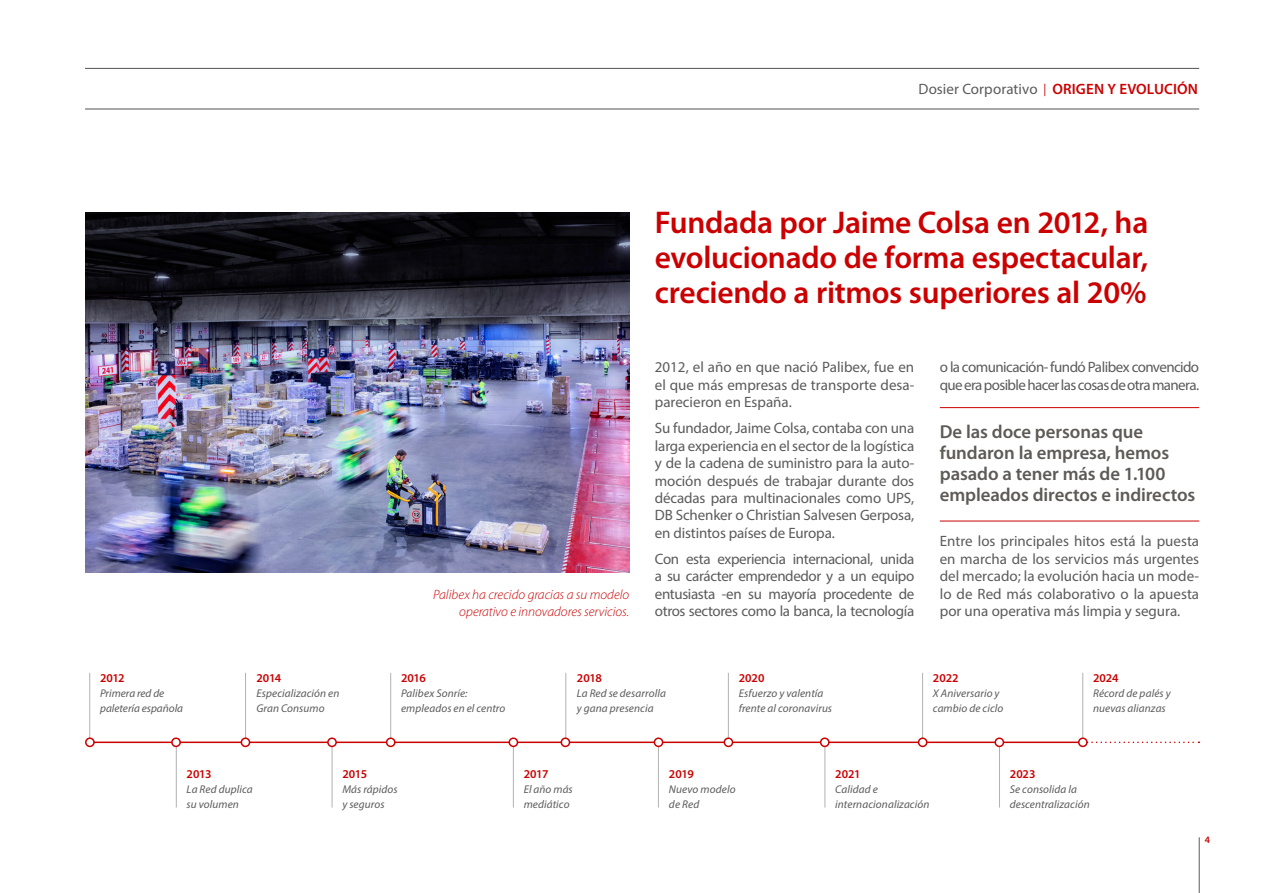
<style>
.page{position:relative;width:1263px;height:893px;background:#fff}
.page>*{position:absolute;margin:0;border:0;box-sizing:border-box;transform-origin:0 0}
.t1{font:600 31.5px/34.8px "Myriad Pro";letter-spacing:-.01em;color:#cb0000;text-align:justify}
.t2{font:600 18.75px/21px "Myriad Pro";letter-spacing:-.005em;color:#5d5a57}
.t3{font:15px/17.4px "Myriad Pro";letter-spacing:-.01em;color:#5b5b5b;text-align:justify}
.t4{font:15px/17.4px "Myriad Pro";letter-spacing:-.04em;color:#5b5b5b}
.t5{font:italic 300 13.5px/17.4px "Myriad Pro";color:#cb0000;text-align:right}
.t6{font:600 12px "Myriad Pro";letter-spacing:-.01em;color:#cb0000}
.t7{font:italic 11.25px/15px "Myriad Pro";letter-spacing:.01em;color:#5b5b5b}
.t8{font:600 9.75px "Myriad Pro";color:#cb0000}
.s1{font-size:12.3px;color:#cb0000}
.s2{font-weight:600;color:#cb0000}
</style>
<div class="page">
<hr style="left:85px;top:108px;width:1114px;height:2px;background:#5b5b5b">
<hr style="left:85px;top:68px;width:1114px;height:1px;background:#5b5b5b">
<hr style="left:1199px;top:837px;width:1px;height:56px;background:#5b5b5b">
<hr style="left:940px;top:407px;width:259px;height:1px;background:#cb0000">
<hr style="left:940px;top:521px;width:259px;height:1px;background:#cb0000">
<img style="left:85px;top:213px;width:544px;height:360px">
<svg style="left:1088px;top:742px;width:111px;height:1px"></svg>
<hr style="left:93px;top:742px;width:993px;height:1px;background:#cb0000">
<hr style="left:89px;top:673px;width:1px;height:69px;background:#b2b2b2">
<div style="left:86px;top:738px;width:8px;height:8px;background:#fff;border-radius:50%"></div>
<div style="left:85px;top:737px;width:10px;height:10px;border:2px solid #cb0000;border-radius:50%"></div>
<hr style="left:176px;top:741px;width:1px;height:66px;background:#b2b2b2">
<div style="left:172px;top:738px;width:8px;height:8px;background:#fff;border-radius:50%"></div>
<div style="left:171px;top:737px;width:10px;height:10px;border:2px solid #cb0000;border-radius:50%"></div>
<hr style="left:245px;top:673px;width:1px;height:69px;background:#b2b2b2">
<div style="left:241px;top:738px;width:9px;height:8px;background:#fff;border-radius:50%"></div>
<div style="left:241px;top:737px;width:9px;height:10px;border:2px solid #cb0000;border-radius:50%"></div>
<hr style="left:332px;top:741px;width:1px;height:66px;background:#b2b2b2">
<div style="left:328px;top:738px;width:8px;height:8px;background:#fff;border-radius:50%"></div>
<div style="left:327px;top:737px;width:10px;height:10px;border:2px solid #cb0000;border-radius:50%"></div>
<hr style="left:390px;top:673px;width:1px;height:69px;background:#b2b2b2">
<div style="left:387px;top:738px;width:8px;height:8px;background:#fff;border-radius:50%"></div>
<div style="left:386px;top:737px;width:9px;height:10px;border:2px solid #cb0000;border-radius:50%"></div>
<hr style="left:513px;top:741px;width:1px;height:66px;background:#b2b2b2">
<div style="left:509px;top:738px;width:8px;height:8px;background:#fff;border-radius:50%"></div>
<div style="left:508px;top:737px;width:10px;height:10px;border:2px solid #cb0000;border-radius:50%"></div>
<hr style="left:565px;top:673px;width:1px;height:69px;background:#b2b2b2">
<div style="left:561px;top:738px;width:8px;height:8px;background:#fff;border-radius:50%"></div>
<div style="left:561px;top:737px;width:9px;height:10px;border:2px solid #cb0000;border-radius:50%"></div>
<hr style="left:658px;top:741px;width:1px;height:66px;background:#b2b2b2">
<div style="left:654px;top:738px;width:9px;height:8px;background:#fff;border-radius:50%"></div>
<div style="left:654px;top:737px;width:9px;height:10px;border:2px solid #cb0000;border-radius:50%"></div>
<hr style="left:728px;top:673px;width:1px;height:69px;background:#b2b2b2">
<div style="left:724px;top:738px;width:8px;height:8px;background:#fff;border-radius:50%"></div>
<div style="left:723px;top:737px;width:10px;height:10px;border:2px solid #cb0000;border-radius:50%"></div>
<hr style="left:825px;top:741px;width:1px;height:66px;background:#b2b2b2">
<div style="left:821px;top:738px;width:8px;height:8px;background:#fff;border-radius:50%"></div>
<div style="left:820px;top:737px;width:10px;height:10px;border:2px solid #cb0000;border-radius:50%"></div>
<hr style="left:999px;top:741px;width:1px;height:66px;background:#b2b2b2">
<div style="left:995px;top:738px;width:8px;height:8px;background:#fff;border-radius:50%"></div>
<div style="left:994px;top:737px;width:10px;height:10px;border:2px solid #cb0000;border-radius:50%"></div>
<hr style="left:922px;top:673px;width:1px;height:69px;background:#b2b2b2">
<div style="left:918px;top:738px;width:9px;height:8px;background:#fff;border-radius:50%"></div>
<div style="left:918px;top:737px;width:9px;height:10px;border:2px solid #cb0000;border-radius:50%"></div>
<hr style="left:1082px;top:673px;width:1px;height:69px;background:#b2b2b2">
<div style="left:1079px;top:738px;width:8px;height:8px;background:#fff;border-radius:50%"></div>
<div style="left:1078px;top:737px;width:10px;height:10px;border:2px solid #cb0000;border-radius:50%"></div>
<p class="t3" style="left:918px;top:80px;width:281px">Dosier Corporativo <span class="s1">|</span> <span class="s2">ORIGEN Y EVOLUCIÓN</span></p>
<p class="t6" style="left:100px;top:670px;width:26px">2012</p>
<p class="t7" style="left:100px;top:685px;width:85px">Primera red de paletería española</p>
<p class="t6" style="left:256px;top:670px;width:26px">2014</p>
<p class="t7" style="left:256px;top:685px;width:84px">Especialización en<br>Gran Consumo</p>
<p class="t5" style="left:433px;top:586px;width:198px">Palibex ha crecido gracias a su modelo operativo e innovadores servicios.</p>
<h1 class="t1" style="left:655px;top:204px;width:495px">Fundada por Jaime Colsa en 2012, ha evolucionado de forma espectacular, creciendo a ritmos superiores al 20%</h1>
<p class="t3" style="left:655px;top:358px;width:261px">2012, el año en que nació Palibex, fue en el que más empresas de transporte desa&shy;parecieron en España.</p>
<p class="t3" style="left:655px;top:419px;width:261px">Su fundador, Jaime Colsa, contaba con una larga experiencia en el sector de la logística y de la cadena de suministro para la auto&shy;moción después de trabajar durante dos décadas para multinacionales como UPS, DB Schenker o Christian Salvesen Gerposa, en distintos países de Europa.</p>
<p class="t3" style="left:655px;top:550px;width:261px">Con esta experiencia internacional, unida a su carácter emprendedor y a un equipo entusiasta -en su mayoría procedente de otros sectores como la banca, la tecnología</p>
<p class="t4" style="left:940px;top:358px;width:261px">o la comunicación- fundó Palibex convencido que era posible hacer las cosas de otra manera.</p>
<p class="t2" style="left:940px;top:421px;width:257px">De las doce personas que fundaron la empresa, hemos pasado a tener más de 1.100 empleados directos e indirectos</p>
<p class="t3" style="left:940px;top:532px;width:261px">Entre los principales hitos está la puesta en marcha de los servicios más urgentes del mercado; la evolución hacia un mode&shy;lo de Red más colaborativo o la apuesta por una operativa más limpia y segura.</p>
<p class="t6" style="left:401px;top:670px;width:27px">2016</p>
<p class="t7" style="left:401px;top:685px;width:106px">Palibex Sonríe: empleados en el centro</p>
<p class="t6" style="left:577px;top:670px;width:27px">2018</p>
<p class="t7" style="left:577px;top:685px;width:91px">La Red se desarrolla y gana presencia</p>
<p class="t6" style="left:739px;top:670px;width:27px">2020</p>
<p class="t7" style="left:739px;top:685px;width:95px">Esfuerzo y valentía frente al coronavirus</p>
<p class="t6" style="left:933px;top:670px;width:27px">2022</p>
<p class="t7" style="left:933px;top:685px;width:72px">X Aniversario y cambio de ciclo</p>
<p class="t6" style="left:1093px;top:670px;width:27px">2024</p>
<p class="t7" style="left:1093px;top:685px;width:79px">Récord de palés y nuevas alianzas</p>
<p class="t6" style="left:187px;top:766px;width:26px">2013</p>
<p class="t7" style="left:187px;top:781px;width:68px">La Red duplica su volumen</p>
<p class="t6" style="left:342px;top:766px;width:26px">2015</p>
<p class="t7" style="left:342px;top:781px;width:57px">Más rápidos y seguros</p>
<p class="t6" style="left:524px;top:766px;width:26px">2017</p>
<p class="t7" style="left:524px;top:781px;width:51px">El año más mediático</p>
<p class="t6" style="left:669px;top:766px;width:26px">2019</p>
<p class="t7" style="left:669px;top:781px;width:68px">Nuevo modelo de Red</p>
<p class="t6" style="left:835px;top:766px;width:27px">2021</p>
<p class="t7" style="left:835px;top:781px;width:96px">Calidad e internacionalización</p>
<p class="t6" style="left:1010px;top:766px;width:27px">2023</p>
<p class="t7" style="left:1010px;top:781px;width:81px">Se consolida la descentralización</p>
<p class="t8" style="left:1205px;top:834px;width:7px">4</p>
</div>
